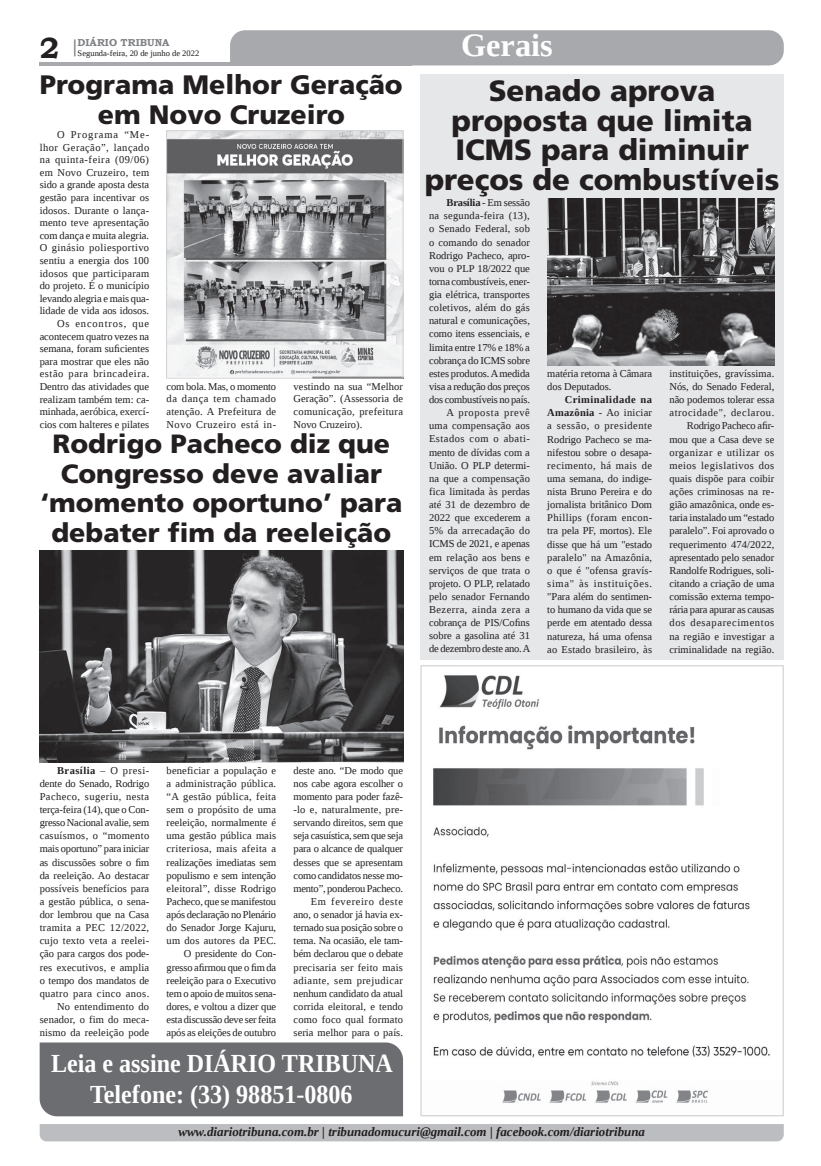
<style>
.page{position:relative;width:821px;height:1166px;background:#fff}
.page>*{position:absolute;margin:0;border:0;box-sizing:border-box;transform-origin:0 0}
.t1{font:700 32.38px "Liberation Serif";color:#fff}
.t2{font:900 29.31px/29.8px "Frutiger LT Std";color:#231f20;text-align:center}
.t3{font:700 29.31px "Bookman Old Style";color:#231f20}
.t4{font:900 26.69px/29.8px "Frutiger LT Std";color:#231f20;text-align:center}
.t5{font:900 26.43px/29.5px "Frutiger LT Std";color:#231f20;text-align:center}
.t6{font:700 25.99px/31.2px "Liberation Serif";color:#fff;text-align:center;scale:.93 1}
.t7{font:italic 700 12.95px "Liberation Serif";color:#231f20}
.t8{font:10.5px/13.1px "Liberation Serif";color:#231f20;text-align:right}
.t9{font:700 10.06px "Bookman Old Style";color:#808285}
.t10{font:8.4px "Liberation Serif";color:#231f20}
.s1{font-weight:700}
</style>
<div class="page">
<svg style="left:74px;top:39px;width:2px;height:17px"></svg>
<hr style="left:40px;top:62px;width:372px;height:3px;background:#a8a9ad">
<div style="left:230px;top:30px;width:554px;height:35px;background:#a8a9ad"></div>
<div style="left:40px;top:1124px;width:744px;height:17px;background:#bcbdc0"></div>
<div style="left:420px;top:74px;width:364px;height:586px;background:#e6e7e9"></div>
<div style="left:40px;top:1042px;width:363px;height:74px;background:#6c6d70"></div>
<img style="left:168px;top:132px;width:233px;height:244px">
<div style="left:166px;top:130px;width:237px;height:248px;border:1px solid #d1d2d4"></div>
<img style="left:40px;top:551px;width:363px;height:211px">
<img style="left:547px;top:199px;width:227px;height:166px">
<img style="left:433px;top:675px;width:337px;height:428px">
<h2 class="t3" style="left:40px;top:27px;width:21px">2</h2>
<p class="t9" style="left:78px;top:35px;width:93px">DIÁRIO TRIBUNA</p>
<p class="t10" style="left:78px;top:48px;width:123px">Segunda-feira, 20 de junho de 2022</p>
<h3 class="t4" style="left:40px;top:70px;width:364px">Programa Melhor Geração em Novo Cruzeiro</h3>
<p class="t8" style="left:40px;top:128px;width:111px;line-height:12.6px">O Programa “Me&shy;lhor Geração”, lançado na quinta-feira (09/06) em Novo Cruzeiro, tem sido a grande aposta desta gestão para incentivar os idosos. Durante o lança&shy;mento teve apresentação com dança e muita alegria.<br>O ginásio poliesportivo sentiu a energia dos 100 idosos que participaram do projeto. É o município levando alegria e mais qua&shy;lidade de vida aos idosos.<br>Os encontros, que acontecem quatro vezes na semana, foram suficientes para mostrar que eles não estão para brincadeira.<br>Dentro das atividades que realizam também tem: ca&shy;minhada, aeróbica, exercí&shy;cios com halteres e pilates</p>
<p class="t8" style="left:167px;top:380px;width:111px;line-height:12.6px;text-align:justify">com bola. Mas, o momento da dança tem chamado atenção. A Prefeitura de Novo Cruzeiro está in-</p>
<p class="t8" style="left:294px;top:380px;width:111px;line-height:12.6px;text-align:justify">vestindo na sua “Melhor Geração”. (Assessoria de comunicação, prefeitura Novo Cruzeiro).</p>
<h3 class="t5" style="left:40px;top:429px;width:363px">Rodrigo Pacheco diz que<br>Congresso deve avaliar ‘momento oportuno’ para debater fim da reeleição</h3>
<h1 class="t1" style="left:461px;top:24px;width:93px">Gerais</h1>
<h2 class="t2" style="left:425px;top:76px;width:356px">Senado aprova proposta que limita<br>ICMS para diminuir preços de combustíveis</h2>
<p class="t8" style="left:429px;top:196px;width:103px"><span class="s1">Brasília</span> - Em sessão<br>na segunda-feira (13), o Senado Federal, sob o comando do senador<br>Rodrigo Pacheco, apro&shy;vou o PLP 18/2022 que torna combustíveis, ener&shy;gia elétrica, transportes coletivos, além do gás natural e comunicações, como itens essenciais, e limita entre 17% e 18% a cobrança do ICMS sobre estes produtos. A medida visa a redução dos preços dos combustíveis no país.<br>A proposta prevê uma compensação aos<br>Estados com o abati&shy;mento de dívidas com a<br>União. O PLP determi&shy;na que a compensação fica limitada às perdas até 31 de dezembro de<br>2022 que excederem a<br>5% da arrecadação do<br>ICMS de 2021, e apenas em relação aos bens e serviços de que trata o projeto. O PLP, relatado pelo senador Fernando<br>Bezerra, ainda zera a cobrança de PIS/Cofins sobre a gasolina até 31 de dezembro deste ano. A</p>
<p class="t8" style="left:547px;top:367px;width:106px;text-align:left">matéria retorna à Câmara dos Deputados.</p>
<p class="t8" style="left:547px;top:393px;width:106px;text-align:justify;text-indent:17px"><span class="s1">Criminalidade na Amazônia</span> - Ao iniciar a sessão, o presidente Rodrigo Pacheco se ma&shy;nifestou sobre o desapa&shy;recimento, há mais de uma semana, do indige&shy;nista Bruno Pereira e do jornalista britânico Dom Phillips (foram encon&shy;tra pela PF, mortos). Ele disse que há um "estado paralelo" na Amazônia, o que é "ofensa gravís&shy;sima" às instituições. "Para além do sentimen&shy;to humano da vida que se perde em atentado dessa natureza, há uma ofensa ao Estado brasileiro, às</p>
<p class="t8" style="left:669px;top:367px;width:106px">instituições, gravíssima.<br>Nós, do Senado Federal, não podemos tolerar essa atrocidade", declarou.<br>Rodrigo Pacheco afir&shy;mou que a Casa deve se organizar e utilizar os meios legislativos dos quais dispõe para coibir ações criminosas na re&shy;gião amazônica, onde es&shy;taria instalado um “estado paralelo”. Foi aprovado o requerimento 474/2022, apresentado pelo senador<br>Randolfe Rodrigues, soli&shy;citando a criação de uma comissão externa tempo&shy;rária para apurar as causas dos desaparecimentos na região e investigar a criminalidade na região.</p>
<p class="t8" style="left:40px;top:763px;width:111px"><span class="s1">Brasília</span> – O presi&shy;dente do Senado, Rodrigo<br>Pacheco, sugeriu, nesta terça-feira (14), que o Con&shy;gresso Nacional avalie, sem casuísmos, o “momento mais oportuno” para iniciar as discussões sobre o fim da reeleição. Ao destacar possíveis benefícios para a gestão pública, o sena&shy;dor lembrou que na Casa tramita a PEC 12/2022, cujo texto veta a reelei&shy;ção para cargos dos pode&shy;res executivos, e amplia o tempo dos mandatos de quatro para cinco anos.<br>No entendimento do senador, o fim do meca&shy;nismo da reeleição pode</p>
<p class="t8" style="left:167px;top:763px;width:111px">beneficiar a população e a administração pública. “A gestão pública, feita sem o propósito de uma reeleição, normalmente é uma gestão pública mais criteriosa, mais afeita a realizações imediatas sem populismo e sem intenção eleitoral”, disse Rodrigo<br>Pacheco, que se manifestou após declaração no Plenário do Senador Jorge Kajuru, um dos autores da PEC.<br>O presidente do Con&shy;gresso afirmou que o fim da reeleição para o Executivo tem o apoio de muitos sena&shy;dores, e voltou a dizer que esta discussão deve ser feita após as eleições de outubro</p>
<p class="t8" style="left:294px;top:763px;width:111px">deste ano. “De modo que nos cabe agora escolher o momento para poder fazê--lo e, naturalmente, pre&shy;servando direitos, sem que seja casuística, sem que seja para o alcance de qualquer desses que se apresentam como candidatos nesse mo&shy;mento”, ponderou Pacheco.<br>Em fevereiro deste ano, o senador já havia ex&shy;ternado sua posição sobre o tema. Na ocasião, ele tam&shy;bém declarou que o debate precisaria ser feito mais adiante, sem prejudicar nenhum candidato da atual corrida eleitoral, e tendo como foco qual formato seria melhor para o país.</p>
<h3 class="t6" style="left:51px;top:1047px;width:369px">Leia e assine DIÁRIO TRIBUNA<br>Telefone: (33) 98851-0806</h3>
<p class="t7" style="left:178px;top:1123px;width:468px">www.diariotribuna.com.br | tribunadomucuri@gmail.com | facebook.com/diariotribuna</p>
</div>
